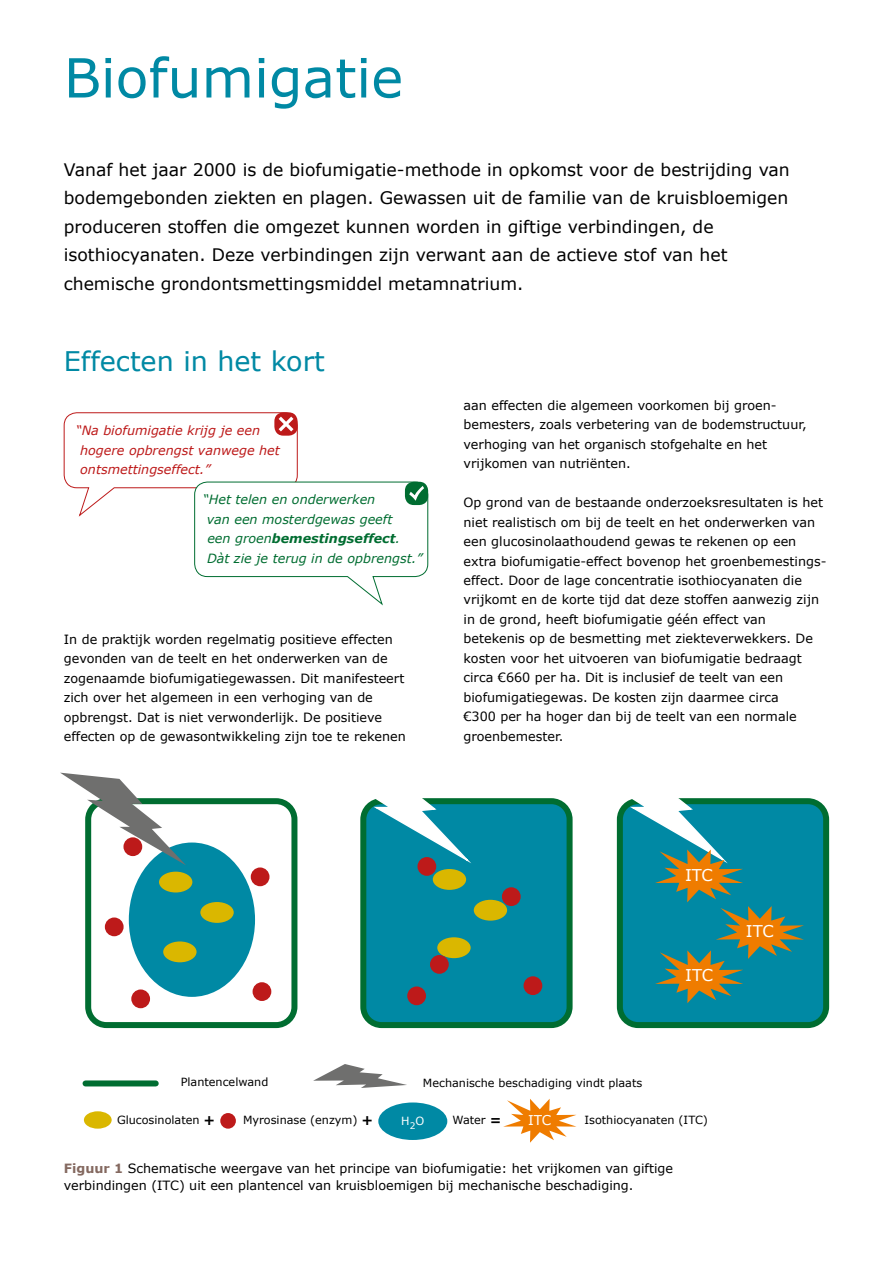
<style>
.page{position:relative;width:893px;height:1263px;background:#fff}
.page>*{position:absolute;margin:0;border:0;box-sizing:border-box;transform-origin:0 0}
.t1{font:54px "Verdana";color:#0089a4}
.t2{font:27px "Verdana";color:#0089a4}
.t3{font:17.25px/28.5px "Verdana";color:#000}
.t4{font:16.2px "Verdana";letter-spacing:-.01em;color:#fff}
.t5{font:13.5px "Verdana";color:#fff}
.t6{font:12.75px/19.5px "Verdana";color:#000}
.t7{font:italic 12.75px/19.5px "Verdana";color:#006d31}
.t8{font:italic 12.75px/19.5px "Verdana";color:#bd1a1a}
.t9{font:11.25px "Verdana";color:#000}
.t10{font:11.25px "Verdana";color:#fff}
.t11{font:9px "Verdana";color:#fff}
.s1{font-weight:700}
.s2{font-weight:700;font-size:13.5px}
.s3{font-weight:700;color:#846960}
</style>
<div class="page">
<svg style="left:617px;top:798px;width:212px;height:230px;background:#078589"></svg>
<svg style="left:85px;top:798px;width:212px;height:230px"></svg>
<svg style="left:360px;top:798px;width:213px;height:230px;background:#02879b"></svg>
<div style="left:129px;top:842px;width:126px;height:155px;background:#0089a4;border-radius:50%"></div>
<svg style="left:61px;top:773px;width:125px;height:92px"></svg>
<svg style="left:313px;top:1064px;width:94px;height:24px"></svg>
<svg style="left:293px;top:798px;width:182px;height:68px"></svg>
<div style="left:163px;top:941px;width:34px;height:21px;background:#dab700;border-radius:50%"></div>
<div style="left:200px;top:902px;width:34px;height:21px;background:#dab700;border-radius:50%"></div>
<div style="left:159px;top:872px;width:33px;height:20px;background:#dab700;border-radius:50%"></div>
<div style="left:433px;top:869px;width:33px;height:21px;background:#dab700;border-radius:50%"></div>
<div style="left:474px;top:900px;width:33px;height:21px;background:#dab700;border-radius:50%"></div>
<div style="left:437px;top:937px;width:34px;height:21px;background:#dab700;border-radius:50%"></div>
<div style="left:251px;top:867px;width:18px;height:19px;background:#bd1a1a;border-radius:50%"></div>
<div style="left:123px;top:837px;width:19px;height:19px;background:#bd1a1a;border-radius:50%"></div>
<div style="left:105px;top:917px;width:19px;height:19px;background:#bd1a1a;border-radius:50%"></div>
<div style="left:131px;top:989px;width:19px;height:19px;background:#bd1a1a;border-radius:50%"></div>
<div style="left:253px;top:982px;width:18px;height:19px;background:#bd1a1a;border-radius:50%"></div>
<div style="left:407px;top:986px;width:19px;height:19px;background:#bd1a1a;border-radius:50%"></div>
<div style="left:430px;top:955px;width:19px;height:19px;background:#bd1a1a;border-radius:50%"></div>
<div style="left:502px;top:887px;width:19px;height:19px;background:#bd1a1a;border-radius:50%"></div>
<div style="left:524px;top:976px;width:18px;height:19px;background:#bd1a1a;border-radius:50%"></div>
<div style="left:417px;top:857px;width:19px;height:19px;background:#bd1a1a;border-radius:50%"></div>
<div style="left:84px;top:1111px;width:28px;height:18px;background:#dab700;border-radius:50%"></div>
<div style="left:220px;top:1113px;width:16px;height:16px;background:#bd1a1a;border-radius:50%"></div>
<div style="left:378px;top:1102px;width:69px;height:38px;background:#0089a4;border-radius:50%"></div>
<svg style="left:503px;top:1099px;width:73px;height:44px"></svg>
<svg style="left:550px;top:798px;width:254px;height:205px"></svg>
<div style="left:86px;top:1080px;width:70px;height:6px;background:#006d31"></div>
<svg style="left:63px;top:412px;width:365px;height:194px"></svg>
<h1 class="t1" style="left:64px;top:44px;width:341px">Biofumigatie</h1>
<p class="t3" style="left:64px;top:155px;width:727px">Vanaf het jaar 2000 is de biofumigatie-methode in opkomst voor de bestrijding van bodemgebonden ziekten en plagen. Gewassen uit de familie van de kruisbloemigen produceren stoffen die omgezet kunnen worden in giftige verbindingen, de isothiocyanaten. Deze verbindingen zijn verwant aan de actieve stof van het chemische grondontsmettingsmiddel metamnatrium.</p>
<h2 class="t2" style="left:64px;top:344px;width:263px">Effecten in het kort</h2>
<p class="t8" style="left:80px;top:421px;width:201px;text-indent:-4px">“Na biofumigatie krijg je een hogere opbrengst vanwege het ontsmettingseffect.”</p>
<p class="t7" style="left:203px;top:490px;width:221px">“Het telen en onderwerken<br>van een mosterdgewas geeft<br>een groen<span class="s1">bemestingseffect</span>.<br>Dàt zie je terug in de opbrengst.”</p>
<p class="t6" style="left:64px;top:629px;width:343px">In de praktijk worden regelmatig positieve effecten gevonden van de teelt en het onderwerken van de zogenaamde biofumigatiegewassen. Dit manifesteert zich over het algemeen in een verhoging van de opbrengst. Dat is niet verwonderlijk. De positieve effecten op de gewasontwikkeling zijn toe te rekenen</p>
<p class="t6" style="left:463px;top:395px;width:345px">aan effecten die algemeen voorkomen bij groen&shy;bemesters, zoals verbetering van de bodemstructuur, verhoging van het organisch stofgehalte en het vrijkomen van nutriënten.</p>
<p class="t6" style="left:463px;top:493px;width:363px">Op grond van de bestaande onderzoeksresultaten is het niet realistisch om bij de teelt en het onderwerken van een glucosinolaathoudend gewas te rekenen op een extra biofumigatie-effect bovenop het groenbemestings&shy;effect. Door de lage concentratie isothiocyanaten die vrijkomt en de korte tijd dat deze stoffen aanwezig zijn in de grond, heeft biofumigatie géén effect van betekenis op de besmetting met ziekteverwekkers. De kosten voor het uitvoeren van biofumigatie bedraagt circa €660 per ha. Dit is inclusief de teelt van een biofumigatiegewas. De kosten zijn daarmee circa<br>€300 per ha hoger dan bij de teelt van een normale groenbemester.</p>
<p class="t4" style="left:685px;top:864px;width:29px">ITC</p>
<p class="t4" style="left:685px;top:965px;width:29px">ITC</p>
<p class="t4" style="left:746px;top:921px;width:29px">ITC</p>
<p class="t9" style="left:181px;top:1075px;width:89px">Plantencelwand</p>
<p class="t9" style="left:423px;top:1076px;width:221px">Mechanische beschadiging vindt plaats</p>
<p class="t11" style="left:410px;top:1120px;width:16px">2<sup>O</sup></p>
<p class="t5" style="left:528px;top:1111px;width:25px">ITC</p>
<p class="t9" style="left:117px;top:1112px;width:100px">Glucosinolaten <span class="s2">+</span></p>
<p class="t9" style="left:243px;top:1112px;width:132px">Myrosinase (enzym) <span class="s2">+</span></p>
<p class="t10" style="left:401px;top:1113px;width:10px">H</p>
<p class="t9" style="left:452px;top:1112px;width:50px">Water <span class="s2">=</span></p>
<p class="t9" style="left:584px;top:1112px;width:125px">Isothiocyanaten (ITC)</p>
<p class="t6" style="left:64px;top:1161px;width:611px;line-height:16.5px"><span class="s3">Figuur 1</span> Schematische weergave van het principe van biofumigatie: het vrijkomen van giftige verbindingen (ITC) uit een plantencel van kruisbloemigen bij mechanische beschadiging.</p>
</div>
